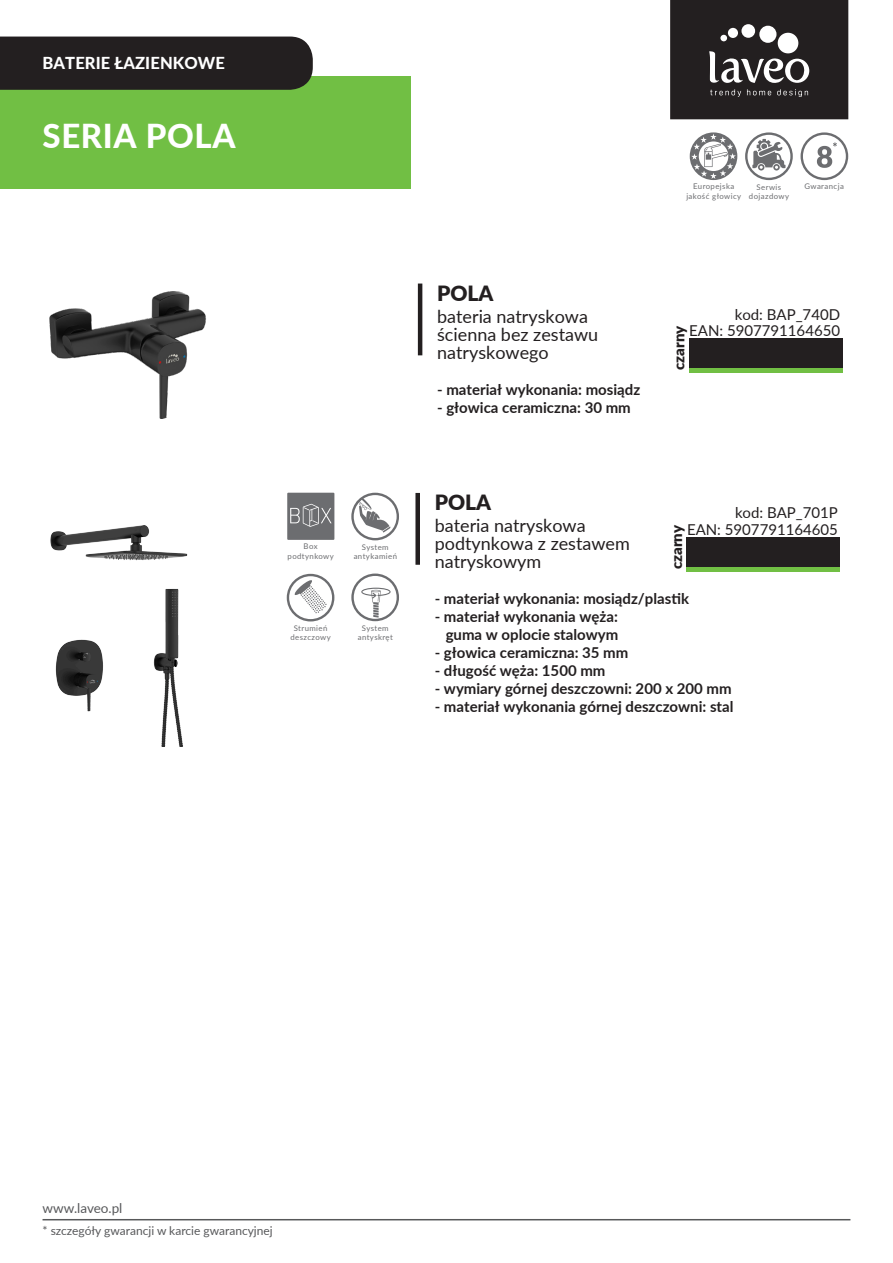
<style>
.page{position:relative;width:893px;height:1263px;background:#fff}
.page>*{position:absolute;margin:0;border:0;box-sizing:border-box;transform-origin:0 0}
.t1{font:800 33px "Lato";letter-spacing:.02em;color:#fff}
.t2{font:900 21px "Lato";color:#231f20}
.t3{font:18px/18px "Lato";color:#231f20}
.t4{font:800 16.5px "Lato";letter-spacing:.005em;color:#fff}
.t5{font:700 15px/18px "Lato";color:#231f20;text-align:right}
.t6{font:15px/16.5px "Lato";color:#231f20;text-align:right}
.t7{font:900 15px "Lato";color:#231f20}
.t8{font:13.5px "Lato";color:#57585a}
.t9{font:12px "Lato";color:#57585a}
.t10{font:7.8px/9.3px "Lato";letter-spacing:.055em;color:#6c6d70;text-align:center}
</style>
<div class="page">
<img style="left:49px;top:292px;width:157px;height:127px">
<div style="left:689px;top:338px;width:153px;height:30px;background:#231f20"></div>
<hr style="left:689px;top:368px;width:153px;height:4px;background:#71bf44">
<hr style="left:418px;top:284px;width:4px;height:71px;background:#231f20">
<hr style="left:43px;top:1219px;width:807px;height:1px;background:#57585a">
<svg style="left:670px;top:0;width:178px;height:119px;background:#383435"></svg>
<div style="left:0;top:76px;width:411px;height:113px;background:#71bf44"></div>
<div style="left:0;top:37px;width:313px;height:53px;background:#231f20"></div>
<div style="left:687px;top:538px;width:153px;height:29px;background:#231f20"></div>
<div style="left:687px;top:567px;width:153px;height:5px;background:#71bf44"></div>
<img style="left:55px;top:588px;width:128px;height:158px">
<img style="left:50px;top:525px;width:138px;height:36px">
<div style="left:415px;top:493px;width:5px;height:72px;background:#231f20"></div>
<svg style="left:287px;top:493px;width:47px;height:47px;background:#78797c"></svg>
<svg style="left:287px;top:574px;width:47px;height:47px"></svg>
<svg style="left:351px;top:573px;width:48px;height:48px"></svg>
<svg style="left:351px;top:493px;width:48px;height:47px"></svg>
<svg style="left:690px;top:132px;width:47px;height:48px"></svg>
<svg style="left:800px;top:132px;width:48px;height:48px"></svg>
<svg style="left:745px;top:132px;width:48px;height:48px"></svg>
<p class="t4" style="left:43px;top:51px;width:184px">BATERIE ŁAZIENKOWE</p>
<h1 class="t1" style="left:43px;top:111px;width:195px">SERIA POLA</h1>
<p class="t10" style="left:288px;top:541px;width:48px">Box podtynkowy</p>
<p class="t10" style="left:354px;top:542px;width:45px">System antykamień</p>
<p class="t10" style="left:291px;top:623px;width:42px">Strumień deszczowy</p>
<p class="t10" style="left:358px;top:623px;width:37px">System antyskręt</p>
<h2 class="t2" style="left:437px;top:278px;width:58px">POLA</h2>
<p class="t3" style="left:437px;top:306px;width:163px">bateria natryskowa ścienna bez zestawu natryskowego</p>
<p class="t5" style="left:437px;top:379px;width:205px">- materiał wykonania: mosiądz</p>
<p class="t5" style="left:437px;top:397px;width:195px">- głowica ceramiczna: 30 mm</p>
<p class="t10" style="left:686px;top:182px;width:56px">Europejska jakość głowicy</p>
<p class="t10" style="left:757px;top:182px;width:26px">Serwis</p>
<p class="t10" style="left:804px;top:182px;width:41px">Gwarancja</p>
<p class="t10" style="left:749px;top:191px;width:42px">dojazdowy</p>
<p class="t6" style="left:689px;top:305px;width:152px">kod: BAP_740D<br>EAN: 5907791164650</p>
<p class="t7" style="left:668px;top:370px;width:46px;rotate:-90deg">czarny</p>
<h2 class="t2" style="left:435px;top:487px;width:58px">POLA</h2>
<p class="t3" style="left:435px;top:516px;width:197px">bateria natryskowa podtynkowa z zestawem natryskowym</p>
<p class="t5" style="left:435px;top:589px;width:256px">- materiał wykonania: mosiądz/plastik</p>
<p class="t5" style="left:435px;top:607px;width:185px">- materiał wykonania węża: guma w oplocie stalowym</p>
<p class="t5" style="left:435px;top:643px;width:195px">- głowica ceramiczna: 35 mm</p>
<p class="t5" style="left:435px;top:661px;width:172px">- długość węża: 1500 mm</p>
<p class="t5" style="left:435px;top:679px;width:298px">- wymiary górnej deszczowni: 200 x 200 mm</p>
<p class="t5" style="left:435px;top:697px;width:300px">- materiał wykonania górnej deszczowni: stal</p>
<p class="t6" style="left:687px;top:504px;width:152px">kod: BAP_701P<br>EAN: 5907791164605</p>
<p class="t7" style="left:665px;top:569px;width:46px;rotate:-90deg">czarny</p>
<p class="t8" style="left:43px;top:1198px;width:81px">www.laveo.pl</p>
<p class="t9" style="left:43px;top:1222px;width:232px">* szczegóły gwarancji w karcie gwarancyjnej</p>
</div>
